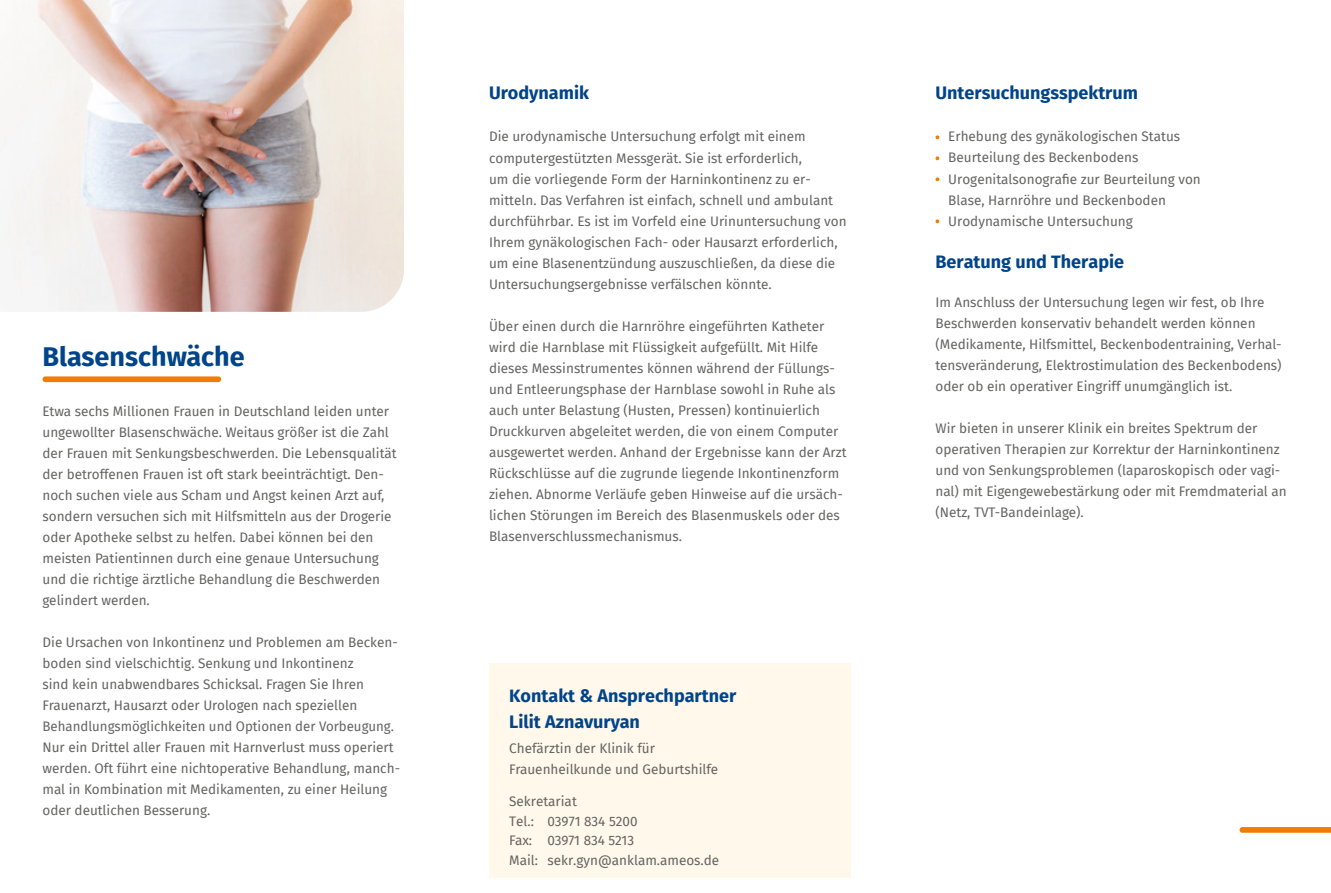
<style>
.page{position:relative;width:1331px;height:893px;background:#fff}
.page>*{position:absolute;margin:0;border:0;box-sizing:border-box;transform-origin:0 0}
.t1{font:700 27px "Fira Sans";color:#004489}
.t2{font:700 18px/25.5px "Fira Sans";color:#004489}
.t3{font:13.5px/21px "Fira Sans";color:#646463}
</style>
<div class="page">
<img style="left:0;top:0;width:404px;height:312px">
<div style="left:43px;top:376px;width:178px;height:6px;background:#ef7d00;border-radius:3px"></div>
<svg style="left:1239px;top:827px;width:92px;height:6px"></svg>
<svg style="left:935px;top:135px;width:4px;height:4px"></svg>
<svg style="left:935px;top:156px;width:4px;height:4px"></svg>
<svg style="left:935px;top:177px;width:4px;height:4px"></svg>
<svg style="left:935px;top:219px;width:4px;height:4px"></svg>
<div style="left:489px;top:663px;width:361px;height:215px;background:#fff8eb"></div>
<h1 class="t1" style="left:43px;top:334px;width:204px">Blasenschwäche</h1>
<p class="t3" style="left:43px;top:400px;width:356px">Etwa sechs Millionen Frauen in Deutschland leiden unter ungewollter Blasenschwäche. Weitaus größer ist die Zahl der Frauen mit Senkungsbeschwerden. Die Lebensqualität der betroffenen Frauen ist oft stark beeinträchtigt. Den&shy;noch suchen viele aus Scham und Angst keinen Arzt auf, sondern versuchen sich mit Hilfsmitteln aus der Drogerie oder Apotheke selbst zu helfen. Dabei können bei den meisten Patientinnen durch eine genaue Untersuchung und die richtige ärztliche Behandlung die Beschwerden gelindert werden.</p>
<p class="t3" style="left:43px;top:631px;width:359px">Die Ursachen von Inkontinenz und Problemen am Becken&shy;boden sind vielschichtig. Senkung und Inkontinenz<br>sind kein unabwendbares Schicksal. Fragen Sie Ihren Frauenarzt, Hausarzt oder Urologen nach speziellen Behandlungsmöglichkeiten und Optionen der Vorbeugung.<br>Nur ein Drittel aller Frauen mit Harnverlust muss operiert werden. Oft führt eine nichtoperative Behandlung, manch&shy;mal in Kombination mit Medikamenten, zu einer Heilung oder deutlichen Besserung.</p>
<h2 class="t2" style="left:489px;top:79px;width:102px">Urodynamik</h2>
<p class="t3" style="left:489px;top:126px;width:359px">Die urodynamische Untersuchung erfolgt mit einem computergestützten Messgerät. Sie ist erforderlich,<br>um die vorliegende Form der Harninkontinenz zu er&shy;mitteln. Das Verfahren ist einfach, schnell und ambulant durchführbar. Es ist im Vorfeld eine Urinuntersuchung von Ihrem gynäkologischen Fach- oder Hausarzt erforderlich, um eine Blasenentzündung auszuschließen, da diese die Untersuchungsergebnisse verfälschen könnte.</p>
<p class="t3" style="left:489px;top:315px;width:359px">Über einen durch die Harnröhre eingeführten Katheter wird die Harnblase mit Flüssigkeit aufgefüllt. Mit Hilfe dieses Messinstrumentes können während der Füllungs&shy;und Entleerungsphase der Harnblase sowohl in Ruhe als auch unter Belastung (Husten, Pressen) kontinuierlich Druckkurven abgeleitet werden, die von einem Computer ausgewertet werden. Anhand der Ergebnisse kann der Arzt Rückschlüsse auf die zugrunde liegende Inkontinenzform ziehen. Abnorme Verläufe geben Hinweise auf die ursäch&shy;lichen Störungen im Bereich des Blasenmuskels oder des Blasenverschlussmechanismus.</p>
<h2 class="t2" style="left:509px;top:682px;width:229px">Kontakt &amp; Ansprechpartner<br>Lilit Aznavuryan</h2>
<p class="t3" style="left:509px;top:737px;width:211px">Chefärztin der Klinik für<br>Frauenheilkunde und Geburtshilfe</p>
<p class="t3" style="left:509px;top:791px;width:212px;line-height:19.5px">Sekretariat<br>Tel.: 03971 834 5200<br>Fax: 03971 834 5213<br>Mail: sekr.gyn@anklam.ameos.de</p>
<h2 class="t2" style="left:935px;top:79px;width:204px">Untersuchungsspektrum</h2>
<p class="t3" style="left:948px;top:126px;width:254px">Erhebung des gynäkologischen Status Beurteilung des Beckenbodens Urogenitalsonografie zur Beurteilung von Blase, Harnröhre und Beckenboden Urodynamische Untersuchung</p>
<h2 class="t2" style="left:935px;top:247px;width:190px">Beratung und Therapie</h2>
<p class="t3" style="left:935px;top:292px;width:348px">Im Anschluss der Untersuchung legen wir fest, ob Ihre Beschwerden konservativ behandelt werden können (Medikamente, Hilfsmittel, Beckenbodentraining, Verhal&shy;tensveränderung, Elektrostimulation des Beckenbodens) oder ob ein operativer Eingriff unumgänglich ist.</p>
<p class="t3" style="left:935px;top:418px;width:353px">Wir bieten in unserer Klinik ein breites Spektrum der operativen Therapien zur Korrektur der Harninkontinenz und von Senkungsproblemen (laparoskopisch oder vagi&shy;nal) mit Eigengewebestärkung oder mit Fremdmaterial an (Netz, TVT-Bandeinlage).</p>
</div>
